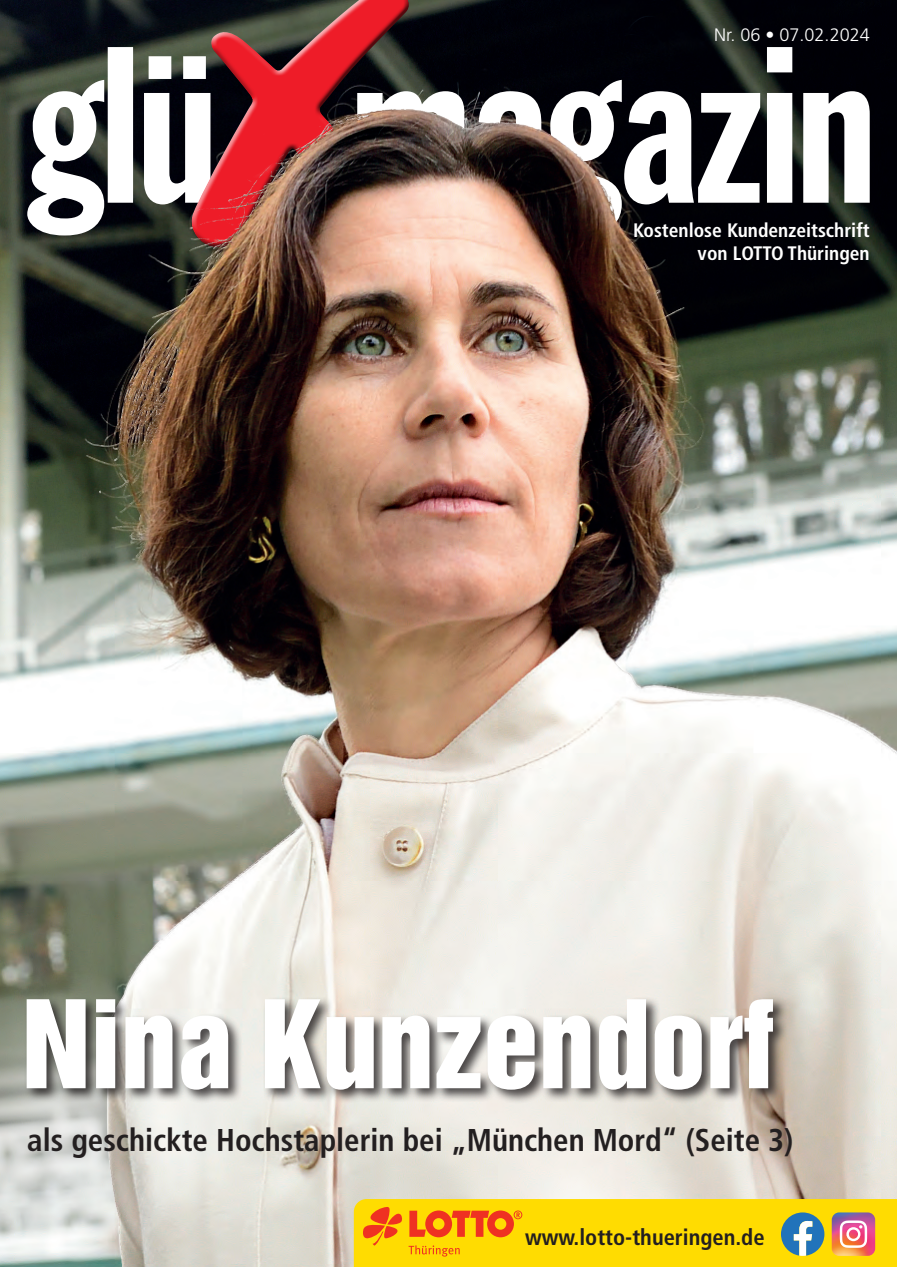
<style>
.page{position:relative;width:897px;height:1267px;background:#fff}
.page>*{position:absolute;margin:0;border:0;box-sizing:border-box;transform-origin:0 0}
.Headline{font:111.3px "Helvetica Inserat LT Std";color:#fff}
.Subline{font:700 condensed 31.5px "Frutiger LT Std";color:#231f20}
.Internetadresse_bw_rlp_sn_sh_th{font:700 condensed 22.5px "Frutiger LT Std";color:#231f20}
.Herausgeber{font:700 condensed 19.5px "Frutiger LT Std";color:#fff}
.KW_Datum{font:300 18px "Frutiger LT Std";color:#fff}
</style>
<div class="page">
<img style="left:0;top:0;width:896px;height:1266px">
<svg style="left:0;top:970px;width:227px;height:296px;background:#ced0c8"></svg>
<svg style="left:415px;top:47px;width:454px;height:188px"></svg>
<svg style="left:27px;top:47px;width:163px;height:188px"></svg>
<div style="left:190px;top:0;width:225px;height:260px;background:#231f20;opacity:.75"></div>
<div style="left:24px;top:996px;width:763px;height:108px;background:#231f20;opacity:.81"></div>
<svg style="left:354px;top:1198px;width:543px;height:69px;background:#f4c915"></svg>
<p class="KW_Datum" style="left:714px;top:24px;width:157px">Nr. 06 • 07.02.2024</p>
<p class="Herausgeber" style="left:633px;top:218px;width:238px">Kostenlose Kundenzeitschrift</p>
<p class="Herausgeber" style="left:697px;top:241px;width:173px">von LOTTO Thüringen</p>
<p class="Headline" style="left:22px;top:977px;width:753px">Nina Kunzendorf</p>
<p class="Subline" style="left:27px;top:1121px;width:767px">als geschickte Hochstaplerin bei „München Mord“ (Seite 3)</p>
<p class="Internetadresse_bw_rlp_sn_sh_th" style="left:525px;top:1223px;width:241px">www.lotto-thueringen.de</p>
</div>
